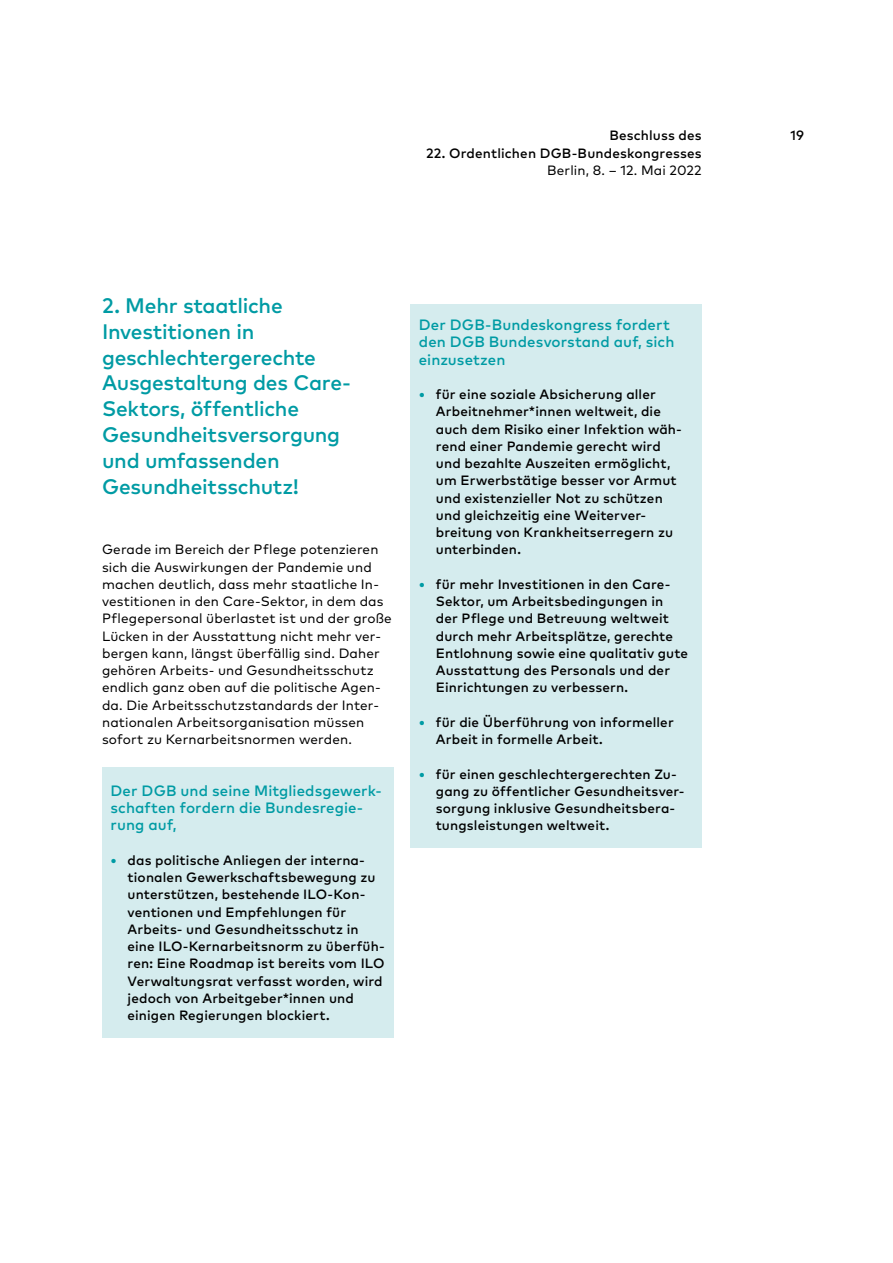
<style>
.page{position:relative;width:893px;height:1263px;background:#fff}
.page>*{position:absolute;margin:0;border:0;box-sizing:border-box;transform-origin:0 0}
.t1{font:500 21px/25.8px "Mark Pro";letter-spacing:-.015em;color:#009ba4}
.t2{font:500 15px/17.2px "Mark Pro";letter-spacing:.005em;color:#009ba4}
.t3{font:500 13.5px/17.2px "Mark Pro";letter-spacing:.01em;color:#000}
.t4{font:13.5px/17.2px "Mark Pro";letter-spacing:.01em;color:#000}
.s1{font-size:15px;color:#009ba4}
</style>
<div class="page">
<div style="left:102px;top:767px;width:291px;height:270px;background:#d5ecee"></div>
<div style="left:410px;top:304px;width:292px;height:544px;background:#d5ecee"></div>
<p class="t3" style="left:609px;top:126px;width:94px">Beschluss des</p>
<p class="t3" style="left:426px;top:143px;width:277px">22. Ordentlichen DGB-Bundeskongresses</p>
<p class="t4" style="left:547px;top:160px;width:156px">Berlin, 8. – 12. Mai 2022</p>
<h1 class="t1" style="left:102px;top:291px;width:250px">2. Mehr staatliche<br>Investitionen in geschlechtergerechte<br>Ausgestaltung des Care-<br>Sektors, öffentliche<br>Gesundheitsversorgung und umfassenden<br>Gesundheitsschutz!</h1>
<p class="t4" style="left:102px;top:540px;width:291px">Gerade im Bereich der Pflege potenzieren sich die Auswirkungen der Pandemie und machen deutlich, dass mehr staatliche In&shy;vestitionen in den Care-Sektor, in dem das Pflegepersonal überlastet ist und der große Lücken in der Ausstattung nicht mehr ver&shy;bergen kann, längst überfällig sind. Daher gehören Arbeits- und Gesundheitsschutz endlich ganz oben auf die politische Agen&shy;da. Die Arbeitsschutzstandards der Inter&shy;nationalen Arbeitsorganisation müssen sofort zu Kernarbeitsnormen werden.</p>
<p class="t2" style="left:111px;top:781px;width:273px">Der DGB und seine Mitgliedsgewerk&shy;schaften fordern die Bundesregie&shy;rung auf,</p>
<p class="t3" style="left:128px;top:850px;width:259px;text-indent:-17px"><span class="s1">•</span> das politische Anliegen der interna&shy;tionalen Gewerkschaftsbewegung zu unterstützen, bestehende ILO-Kon&shy;ventionen und Empfehlungen für Arbeits- und Gesundheitsschutz in eine ILO-Kernarbeitsnorm zu überfüh&shy;ren: Eine Roadmap ist bereits vom ILO Verwaltungsrat verfasst worden, wird jedoch von Arbeitgeber*innen und einigen Regierungen blockiert.</p>
<p class="t2" style="left:419px;top:315px;width:257px">Der DGB-Bundeskongress fordert den DGB Bundesvorstand auf, sich einzusetzen</p>
<p class="t3" style="left:436px;top:385px;width:248px;text-indent:-17px"><span class="s1">•</span> für eine soziale Absicherung aller Arbeitnehmer*innen weltweit, die auch dem Risiko einer Infektion wäh&shy;rend einer Pandemie gerecht wird und bezahlte Auszeiten ermöglicht, um Erwerbstätige besser vor Armut und existenzieller Not zu schützen und gleichzeitig eine Weiterver&shy;breitung von Krankheitserregern zu unterbinden.</p>
<p class="t3" style="left:436px;top:574px;width:254px;text-indent:-17px"><span class="s1">•</span> für mehr Investitionen in den Care-Sektor, um Arbeitsbedingungen in der Pflege und Betreuung weltweit durch mehr Arbeitsplätze, gerechte Entlohnung sowie eine qualitativ gute Ausstattung des Personals und der Einrichtungen zu verbessern.</p>
<p class="t3" style="left:436px;top:712px;width:239px;text-indent:-17px"><span class="s1">•</span> für die Überführung von informeller<br>Arbeit in formelle Arbeit.</p>
<p class="t3" style="left:436px;top:764px;width:250px;text-indent:-17px"><span class="s1">•</span> für einen geschlechtergerechten Zu&shy;gang zu öffentlicher Gesundheitsver&shy;sorgung inklusive Gesundheitsbera&shy;tungsleistungen weltweit.</p>
<p class="t3" style="left:790px;top:126px;width:15px">19</p>
</div>
